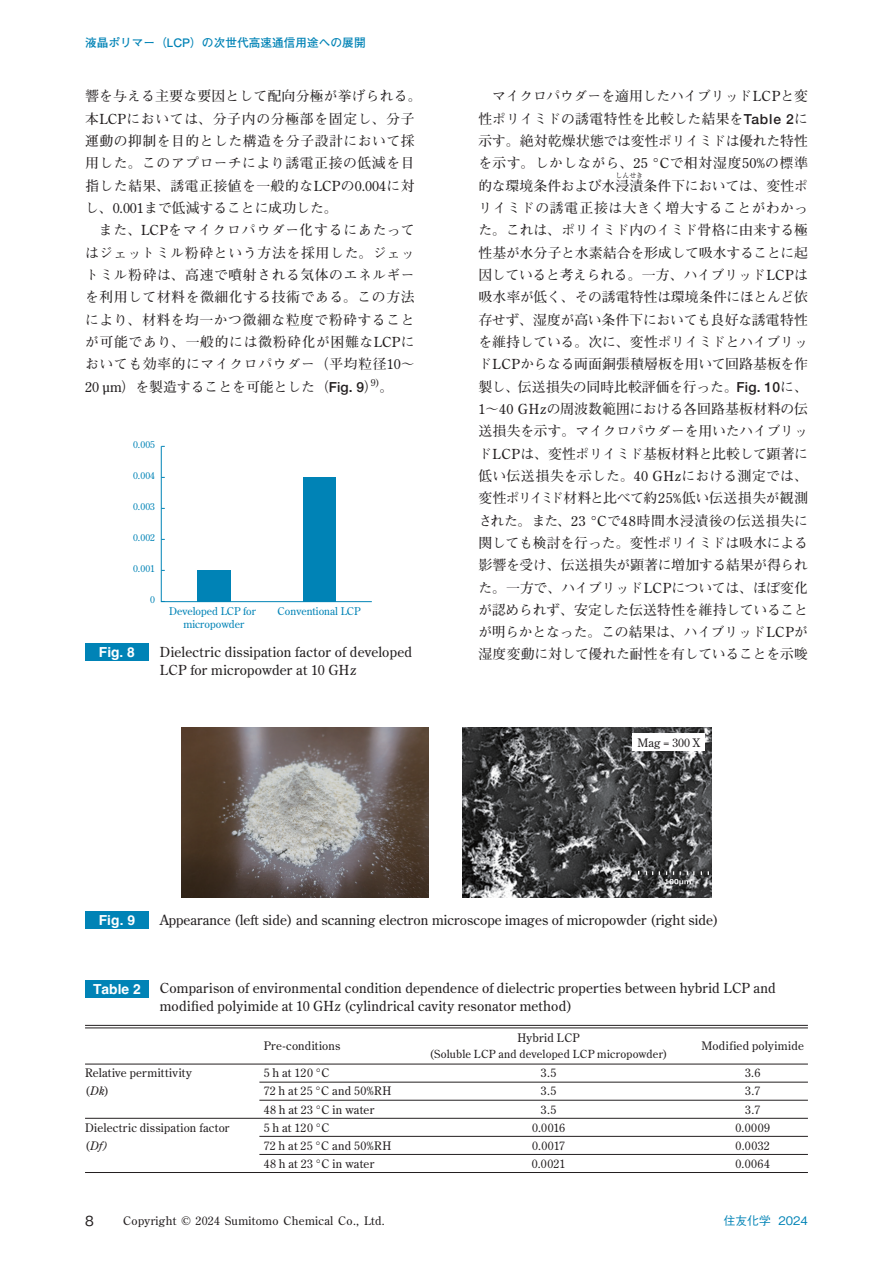
<style>
.page{position:relative;width:893px;height:1263px;background:#fff}
.page>*{position:absolute;margin:0;border:0;box-sizing:border-box;transform-origin:0 0}
.t1{font:700 13.8px/22.4px "Futo Min A101 Pr 6";letter-spacing:.025em;color:#231f20;text-align:justify}
.t2{font:13.8px/18.1px "Century Old Style Std";letter-spacing:.01em;color:#231f20}
.t3{font:700 13.8px "Helvetica";color:#fff}
.t4{font:500 13.8px "Gothic BBB Pr 6";color:#231f20}
.t5{font:11.7px/18px "Century Old Style Std";letter-spacing:.025em;color:#231f20}
.t6{font:11.7px/18px "Century Old Style Std";letter-spacing:.055em;color:#231f20;text-align:center}
.t7{font:700 11.7px "Futo Go B101 Pr 6";color:#0083b6}
.t8{font:500 11.7px "Gothic BBB Pr 6";color:#0083b6}
.t9{font:11.1px "Century Old Style Std";letter-spacing:.015em;color:#231f20}
.t10{font:10.65px/12.8px "Century Old Style Std";color:#0083b6;text-align:center}
.t11{font:9.6px "Century Old Style Std";color:#0083b6}
.t12{font:700 6.9px "Futo Min A101 Pr 6";color:#231f20}
.s1{font-family:"Century Old Style Std";font-weight:400}
.s2{font-family:"Helvetica Neue";font-weight:500}
.s3{font-style:italic}
</style>
<div class="page">
<div style="left:85px;top:912px;width:64px;height:17px;background:#0083b6"></div>
<img style="left:463px;top:727px;width:249px;height:170px">
<img style="left:181px;top:727px;width:247px;height:170px">
<div style="left:633px;top:734px;width:72px;height:17px;background:#fff"></div>
<div style="left:85px;top:644px;width:64px;height:17px;background:#0083b6"></div>
<svg style="left:161px;top:446px;width:211px;height:156px"></svg>
<div style="left:85px;top:980px;width:64px;height:17px;background:#0083b6"></div>
<hr style="left:85px;top:1025px;width:723px;height:1px;background:#231f20">
<hr style="left:85px;top:1027px;width:723px;height:1px;background:#231f20">
<hr style="left:85px;top:1064px;width:723px;height:1px;background:#231f20">
<hr style="left:259px;top:1082px;width:549px;height:1px;background:#231f20">
<hr style="left:259px;top:1100px;width:549px;height:1px;background:#231f20">
<hr style="left:85px;top:1118px;width:723px;height:1px;background:#231f20">
<hr style="left:259px;top:1136px;width:549px;height:1px;background:#231f20">
<hr style="left:259px;top:1154px;width:549px;height:1px;background:#231f20">
<hr style="left:85px;top:1172px;width:723px;height:1px;background:#231f20">
<p class="t7" style="left:85px;top:33px;width:282px">液晶ポリマー（LCP）の次世代高速通信用途への展開</p>
<p class="t1" style="left:85px;top:84px;width:338px;text-align:left">響を与える主要な要因として配向分極が挙げられる。本<span class="s1">LCP</span>においては、分子内の分極部を固定し、分子運動の抑制を目的とした構造を分子設計において採用した。このアプローチにより誘電正接の低減を目指した結果、誘電正接値を一般的な<span class="s1">LCP</span>の<span class="s1">0.004</span>に対し、<span class="s1">0.001</span>まで低減することに成功した。</p>
<p class="t1" style="left:85px;top:218px;width:331px;text-indent:14px">また、<span class="s1">LCP</span>をマイクロパウダー化するにあたってはジェットミル粉砕という方法を採用した。ジェットミル粉砕は、高速で噴射される気体のエネルギーを利用して材料を微細化する技術である。この方法により、材料を均一かつ微細な粒度で粉砕することが可能であり、一般的には微粉砕化が困難な<span class="s1">LCP</span>においても効率的にマイクロパウダー（平均粒径<span class="s1">10</span>～<span class="s1">20 µm</span>）を製造することを可能とした（<span class="s2">Fig. 9</span>）<sup>9)</sup>。</p>
<p class="t11" style="left:133px;top:439px;width:23px">0.005</p>
<p class="t11" style="left:133px;top:470px;width:23px">0.004</p>
<p class="t11" style="left:133px;top:501px;width:23px">0.003</p>
<p class="t11" style="left:133px;top:532px;width:23px">0.002</p>
<p class="t11" style="left:133px;top:563px;width:23px">0.001</p>
<p class="t11" style="left:150px;top:594px;width:6px">0</p>
<p class="t10" style="left:169px;top:604px;width:89px">Developed LCP for micropowder</p>
<p class="t10" style="left:278px;top:604px;width:84px">Conventional LCP</p>
<p class="t3" style="left:99px;top:644px;width:38px">Fig. 8</p>
<p class="t2" style="left:160px;top:642px;width:254px">Dielectric dissipation factor of developed<br>LCP for micropowder at 10 GHz</p>
<p class="t1" style="left:478px;top:85px;width:331px;text-indent:14px">マイクロパウダーを適用したハイブリッド<span class="s1">LCP</span>と変性ポリイミドの誘電特性を比較した結果を<span class="s2">Table 2</span>に示す。絶対乾燥状態では変性ポリイミドは優れた特性を示す。しかしながら、<span class="s1">25 °C</span>で相対湿度<span class="s1">50%</span>の標準的な環境条件および水浸漬条件下においては、変性ポ</p>
<p class="t12" style="left:615px;top:170px;width:29px">しんせき</p>
<p class="t1" style="left:478px;top:196px;width:331px">リイミドの誘電正接は大きく増大することがわかった。これは、ポリイミド内のイミド骨格に由来する極性基が水分子と水素結合を形成して吸水することに起因していると考えられる。一方、ハイブリッド<span class="s1">LCP</span>は吸水率が低く、その誘電特性は環境条件にほとんど依存せず、湿度が高い条件下においても良好な誘電特性を維持している。次に、変性ポリイミドとハイブリッド<span class="s1">LCP</span>からなる両面銅張積層板を用いて回路基板を作製し、伝送損失の同時比較評価を行った。<span class="s2">Fig. 10</span>に、<span class="s1">1</span>～<span class="s1">40 GHz</span>の周波数範囲における各回路基板材料の伝送損失を示す。マイクロパウダーを用いたハイブリッド<span class="s1">LCP</span>は、変性ポリイミド基板材料と比較して顕著に低い伝送損失を示した。<span class="s1">40 GHz</span>における測定では、変性ポリイミド材料と比べて約<span class="s1">25%</span>低い伝送損失が観測された。また、<span class="s1">23 °C</span>で<span class="s1">48</span>時間水浸漬後の伝送損失に関しても検討を行った。変性ポリイミドは吸水による影響を受け、伝送損失が顕著に増加する結果が得られた。一方で、ハイブリッド<span class="s1">LCP</span>については、ほぼ変化が認められず、安定した伝送特性を維持していることが明らかとなった。この結果は、ハイブリッド<span class="s1">LCP</span>が湿度変動に対して優れた耐性を有していることを示唆</p>
<p class="t5" style="left:637px;top:733px;width:64px">Mag = 300 X</p>
<p class="t3" style="left:99px;top:912px;width:38px">Fig. 9</p>
<p class="t2" style="left:160px;top:910px;width:560px">Appearance (left side) and scanning electron microscope images of micropowder (right side)</p>
<p class="t3" style="left:93px;top:980px;width:49px">Table 2</p>
<p class="t2" style="left:160px;top:979px;width:618px">Comparison of environmental condition dependence of dielectric properties between hybrid LCP and modified polyimide at 10 GHz (cylindrical cavity resonator method)</p>
<p class="t5" style="left:264px;top:1037px;width:78px">Pre-conditions</p>
<p class="t5" style="left:517px;top:1029px;width:64px">Hybrid LCP</p>
<p class="t9" style="left:430px;top:1047px;width:239px">(Soluble LCP and developed LCP micropowder)</p>
<p class="t5" style="left:701px;top:1037px;width:104px">Modified polyimide</p>
<p class="t5" style="left:85px;top:1064px;width:108px">Relative permittivity (<span class="s3">Dk</span>)</p>
<p class="t5" style="left:85px;top:1118px;width:146px">Dielectric dissipation factor (<span class="s3">Df)</span></p>
<p class="t5" style="left:264px;top:1064px;width:129px">5 h at 120 °C<br>72 h at 25 °C and 50%RH<br>48 h at 23 °C in water<br>5 h at 120 °C<br>72 h at 25 °C and 50%RH<br>48 h at 23 °C in water</p>
<p class="t5" style="left:532px;top:1064px;width:35px;text-align:center">3.5<br>3.5<br>3.5<br>0.0016<br>0.0017<br>0.0021</p>
<p class="t6" style="left:735px;top:1064px;width:36px">3.6<br>3.7<br>3.7<br>0.0009<br>0.0032<br>0.0064</p>
<p class="t4" style="left:85px;top:1209px;width:10px">8</p>
<p class="t5" style="left:123px;top:1211px;width:263px">Copyright © 2024 Sumitomo Chemical Co., Ltd.</p>
<p class="t8" style="left:724px;top:1211px;width:86px">住友化学 2024</p>
</div>
